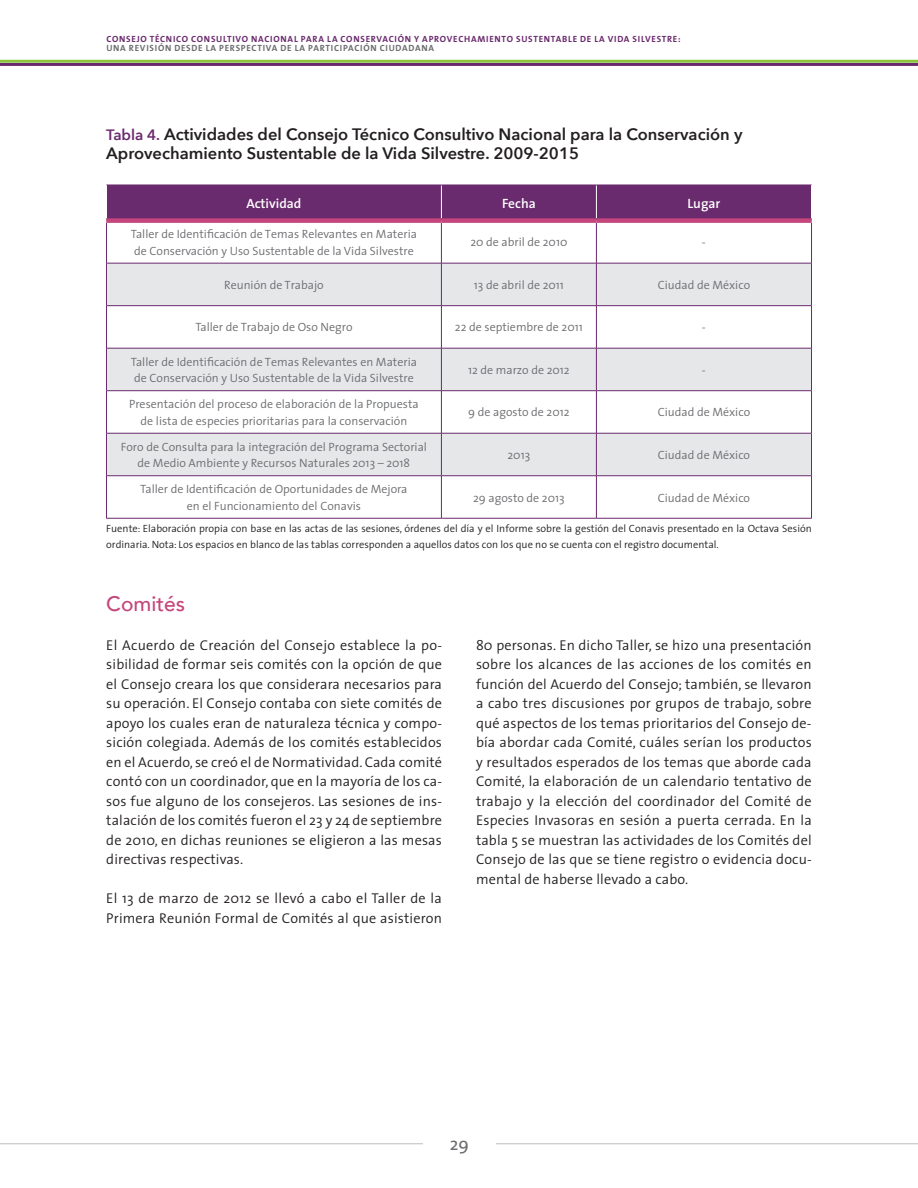
<style>
.page{position:relative;width:918px;height:1188px;background:#fff}
.page>*{position:absolute;margin:0;border:0;box-sizing:border-box;transform-origin:0 0}
.t1{font:500 21px "Avenir";color:#c4467c}
.t2{font:18px "The Sans";color:#6c6d70}
.t3{font:600 16.5px/19.5px "Avenir Next";color:#231f20}
.t4{font:300 14.25px/19.5px "The Sans";letter-spacing:.01em;color:#231f20;text-align:justify}
.t5{font:600 13.5px "The Sans";color:#fff}
.t6{font:300 12px/16.5px "The Sans";color:#6c6d70;text-align:center}
.t7{font:300 10.5px/16.5px "The Sans";color:#231f20}
.t8{font:700 9px "The Sans";letter-spacing:.08em;color:#6a2a6e}
.t9{font:700 9px "The Sans";letter-spacing:.085em;color:#6c6d70}
.s1{font-size:15px;color:#6a2a6e}
</style>
<div class="page">
<hr style="left:0;top:63px;width:918px;height:3px;background:#6a2a6e">
<hr style="left:0;top:60px;width:918px;height:3px;background:#8bc63e">
<hr style="left:0;top:1143px;width:918px;height:1px;background:#bcbdc0">
<div style="left:423px;top:1137px;width:73px;height:20px;background:#fff"></div>
<div style="left:107px;top:186px;width:704px;height:32px;background:#6a2a6e"></div>
<svg style="left:107px;top:264px;width:704px;height:211px;fill:#e6e7e9"></svg>
<hr style="left:441px;top:223px;width:1px;height:40px;background:#6a2a6e">
<hr style="left:596px;top:223px;width:1px;height:40px;background:#6a2a6e">
<hr style="left:106px;top:263px;width:335px;height:1px;background:#6a2a6e">
<hr style="left:441px;top:263px;width:155px;height:1px;background:#6a2a6e">
<hr style="left:441px;top:263px;width:1px;height:42px;background:#6a2a6e">
<hr style="left:596px;top:263px;width:216px;height:1px;background:#6a2a6e">
<hr style="left:596px;top:263px;width:1px;height:42px;background:#6a2a6e">
<hr style="left:106px;top:305px;width:335px;height:1px;background:#6a2a6e">
<hr style="left:441px;top:305px;width:155px;height:1px;background:#6a2a6e">
<hr style="left:441px;top:306px;width:1px;height:42px;background:#6a2a6e">
<hr style="left:596px;top:305px;width:216px;height:1px;background:#6a2a6e">
<hr style="left:596px;top:306px;width:1px;height:42px;background:#6a2a6e">
<hr style="left:106px;top:348px;width:335px;height:1px;background:#6a2a6e">
<hr style="left:441px;top:348px;width:155px;height:1px;background:#6a2a6e">
<hr style="left:441px;top:348px;width:1px;height:43px;background:#6a2a6e">
<hr style="left:596px;top:348px;width:216px;height:1px;background:#6a2a6e">
<hr style="left:596px;top:348px;width:1px;height:43px;background:#6a2a6e">
<hr style="left:106px;top:390px;width:335px;height:1px;background:#6a2a6e">
<hr style="left:441px;top:390px;width:155px;height:1px;background:#6a2a6e">
<hr style="left:441px;top:391px;width:1px;height:42px;background:#6a2a6e">
<hr style="left:596px;top:390px;width:216px;height:1px;background:#6a2a6e">
<hr style="left:596px;top:391px;width:1px;height:42px;background:#6a2a6e">
<hr style="left:106px;top:433px;width:335px;height:1px;background:#6a2a6e">
<hr style="left:441px;top:433px;width:155px;height:1px;background:#6a2a6e">
<hr style="left:441px;top:433px;width:1px;height:43px;background:#6a2a6e">
<hr style="left:596px;top:433px;width:216px;height:1px;background:#6a2a6e">
<hr style="left:596px;top:433px;width:1px;height:43px;background:#6a2a6e">
<hr style="left:106px;top:475px;width:335px;height:1px;background:#6a2a6e">
<hr style="left:441px;top:475px;width:155px;height:1px;background:#6a2a6e">
<hr style="left:441px;top:476px;width:1px;height:42px;background:#6a2a6e">
<hr style="left:596px;top:475px;width:216px;height:1px;background:#6a2a6e">
<hr style="left:596px;top:476px;width:1px;height:42px;background:#6a2a6e">
<hr style="left:441px;top:185px;width:1px;height:33px;background:#fff">
<hr style="left:596px;top:185px;width:1px;height:33px;background:#fff">
<hr style="left:106px;top:223px;width:1px;height:40px;background:#6a2a6e">
<hr style="left:811px;top:223px;width:1px;height:40px;background:#6a2a6e">
<hr style="left:106px;top:263px;width:1px;height:42px;background:#6a2a6e">
<hr style="left:811px;top:263px;width:1px;height:42px;background:#6a2a6e">
<hr style="left:106px;top:306px;width:1px;height:42px;background:#6a2a6e">
<hr style="left:811px;top:306px;width:1px;height:42px;background:#6a2a6e">
<hr style="left:106px;top:348px;width:1px;height:43px;background:#6a2a6e">
<hr style="left:811px;top:348px;width:1px;height:43px;background:#6a2a6e">
<hr style="left:106px;top:391px;width:1px;height:42px;background:#6a2a6e">
<hr style="left:811px;top:391px;width:1px;height:42px;background:#6a2a6e">
<hr style="left:106px;top:433px;width:1px;height:43px;background:#6a2a6e">
<hr style="left:811px;top:433px;width:1px;height:43px;background:#6a2a6e">
<hr style="left:106px;top:476px;width:1px;height:42px;background:#6a2a6e">
<hr style="left:811px;top:476px;width:1px;height:42px;background:#6a2a6e">
<hr style="left:106px;top:518px;width:335px;height:1px;background:#6a2a6e">
<hr style="left:441px;top:518px;width:155px;height:1px;background:#6a2a6e">
<hr style="left:596px;top:518px;width:216px;height:1px;background:#6a2a6e">
<hr style="left:106px;top:185px;width:335px;height:1px;background:#6a2a6e">
<hr style="left:441px;top:185px;width:155px;height:1px;background:#6a2a6e">
<hr style="left:596px;top:185px;width:216px;height:1px;background:#6a2a6e">
<hr style="left:106px;top:185px;width:1px;height:33px;background:#fff">
<hr style="left:811px;top:185px;width:1px;height:33px;background:#fff">
<div style="left:106px;top:218px;width:335px;height:5px;background:#c4467c"></div>
<div style="left:441px;top:218px;width:155px;height:5px;background:#c4467c"></div>
<div style="left:596px;top:218px;width:216px;height:5px;background:#c4467c"></div>
<p class="t8" style="left:106px;top:31px;width:576px">CONSEJO TÉCNICO CONSULTIVO NACIONAL PARA LA CONSERVACIÓN Y APROVECHAMIENTO SUSTENTABLE DE LA VIDA SILVESTRE:</p>
<p class="t9" style="left:106px;top:40px;width:329px">UNA REVISIÓN DESDE LA PERSPECTIVA DE LA PARTICIPACIÓN CIUDADANA</p>
<p class="t3" style="left:106px;top:124px;width:638px"><span class="s1">Tabla 4.</span> Actividades del Consejo Técnico Consultivo Nacional para la Conservación y<br>Aprovechamiento Sustentable de la Vida Silvestre. 2009-2015</p>
<p class="t5" style="left:246px;top:192px;width:57px">Actividad</p>
<p class="t5" style="left:502px;top:192px;width:35px">Fecha</p>
<p class="t5" style="left:688px;top:192px;width:34px">Lugar</p>
<p class="t6" style="left:131px;top:225px;width:288px;text-align:left">Taller de Identificación de Temas Relevantes en Materia de Conservación y Uso Sustentable de la Vida Silvestre</p>
<p class="t6" style="left:470px;top:234px;width:99px">20 de abril de 2010</p>
<p class="t6" style="left:702px;top:234px;width:5px">-</p>
<p class="t6" style="left:224px;top:276px;width:101px">Reunión de Trabajo</p>
<p class="t6" style="left:474px;top:276px;width:92px">13 de abril de 2011</p>
<p class="t6" style="left:658px;top:276px;width:94px">Ciudad de México</p>
<p class="t6" style="left:195px;top:319px;width:159px">Taller de Trabajo de Oso Negro</p>
<p class="t6" style="left:455px;top:319px;width:129px">22 de septiembre de 2011</p>
<p class="t6" style="left:702px;top:319px;width:5px">-</p>
<p class="t6" style="left:131px;top:353px;width:288px;text-align:left">Taller de Identificación de Temas Relevantes en Materia de Conservación y Uso Sustentable de la Vida Silvestre</p>
<p class="t6" style="left:468px;top:361px;width:103px">12 de marzo de 2012</p>
<p class="t6" style="left:702px;top:361px;width:5px">-</p>
<p class="t6" style="left:129px;top:396px;width:291px">Presentación del proceso de elaboración de la Propuesta de lista de especies prioritarias para la conservación</p>
<p class="t6" style="left:468px;top:404px;width:103px">9 de agosto de 2012</p>
<p class="t6" style="left:658px;top:404px;width:94px">Ciudad de México</p>
<p class="t6" style="left:121px;top:438px;width:308px">Foro de Consulta para la integración del Programa Sectorial de Medio Ambiente y Recursos Naturales 2013 – 2018</p>
<p class="t6" style="left:508px;top:446px;width:24px">2013</p>
<p class="t6" style="left:658px;top:446px;width:94px">Ciudad de México</p>
<p class="t6" style="left:140px;top:481px;width:269px">Taller de Identificación de Oportunidades de Mejora en el Funcionamiento del Conavis</p>
<p class="t6" style="left:473px;top:489px;width:93px">29 agosto de 2013</p>
<p class="t6" style="left:658px;top:489px;width:94px">Ciudad de México</p>
<p class="t7" style="left:106px;top:520px;width:707px">Fuente: Elaboración propia con base en las actas de las sesiones, órdenes del día y el Informe sobre la gestión del Conavis presentado en la Octava Sesión ordinaria. Nota: Los espacios en blanco de las tablas corresponden a aquellos datos con los que no se cuenta con el registro documental.</p>
<h1 class="t1" style="left:106px;top:585px;width:80px">Comités</h1>
<p class="t4" style="left:106px;top:635px;width:337px">El Acuerdo de Creación del Consejo establece la po&shy;sibilidad de formar seis comités con la opción de que el Consejo creara los que considerara necesarios para su operación. El Consejo contaba con siete comités de apoyo los cuales eran de naturaleza técnica y compo&shy;sición colegiada. Además de los comités establecidos en el Acuerdo, se creó el de Normatividad. Cada comité contó con un coordinador, que en la mayoría de los ca&shy;sos fue alguno de los consejeros. Las sesiones de ins&shy;talación de los comités fueron el 23 y 24 de septiembre de 2010, en dichas reuniones se eligieron a las mesas directivas respectivas.</p>
<p class="t4" style="left:106px;top:888px;width:337px">El 13 de marzo de 2012 se llevó a cabo el Taller de la<br>Primera Reunión Formal de Comités al que asistieron</p>
<p class="t4" style="left:476px;top:635px;width:337px">80 personas. En dicho Taller, se hizo una presentación sobre los alcances de las acciones de los comités en función del Acuerdo del Consejo; también, se llevaron a cabo tres discusiones por grupos de trabajo, sobre qué aspectos de los temas prioritarios del Consejo de&shy;bía abordar cada Comité, cuáles serían los productos y resultados esperados de los temas que aborde cada Comité, la elaboración de un calendario tentativo de trabajo y la elección del coordinador del Comité de Especies Invasoras en sesión a puerta cerrada. En la tabla 5 se muestran las actividades de los Comités del Consejo de las que se tiene registro o evidencia docu&shy;mental de haberse llevado a cabo.</p>
<p class="t2" style="left:450px;top:1129px;width:21px">29</p>
</div>
